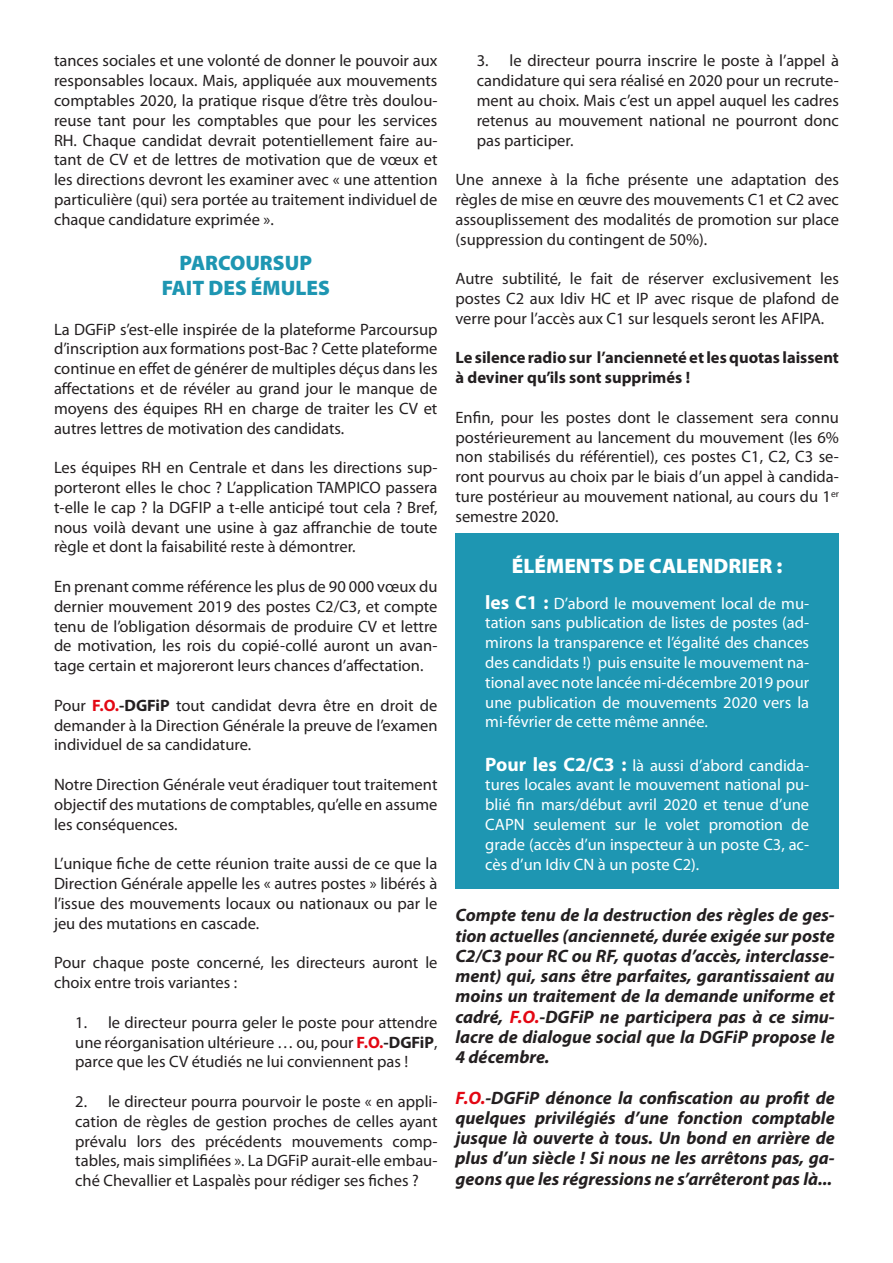
<style>
.page{position:relative;width:893px;height:1263px;background:#fff}
.page>*{position:absolute;margin:0;border:0;box-sizing:border-box;transform-origin:0 0}
.t1{font:900 21px "Myriad Pro";color:#1e96b2}
.t2{font:900 21px "Myriad Pro";color:#fff}
.t3{font:italic 700 18px/20.2px "Myriad Pro";color:#231f20;text-align:justify}
.t4{font:16.5px/19.8px "Myriad Pro";color:#231f20;text-align:justify}
.t5{font:16.5px/19.8px "Myriad Pro";color:#fff;text-align:justify}
.t6{font:700 16.5px/19.8px "Myriad Pro";color:#231f20}
.s1{font-weight:700;color:#e30713}
.s2{font-weight:700}
.s3{font-weight:700;font-size:19.5px}
.s4{color:#e30713}
</style>
<div class="page">
<div style="left:455px;top:533px;width:384px;height:356px;background:#1e96b2"></div>
<p class="t4" style="left:54px;top:51px;width:385px">tances sociales et une volonté de donner le pouvoir aux responsables locaux. Mais, appliquée aux mouvements comptables 2020, la pratique risque d’être très doulou&shy;reuse tant pour les comptables que pour les services RH. Chaque candidat devrait potentiellement faire au&shy;tant de CV et de lettres de motivation que de vœux et les directions devront les examiner avec « une attention particulière (qui) sera portée au traitement individuel de chaque candidature exprimée ».</p>
<p class="t1" style="left:179px;top:251px;width:134px">PARCOURSUP</p>
<p class="t1" style="left:162px;top:276px;width:170px">FAIT DES ÉMULES</p>
<p class="t4" style="left:54px;top:319px;width:385px">La DGFiP s’est-elle inspirée de la plateforme Parcoursup d’inscription aux formations post-Bac ? Cette plateforme continue en effet de générer de multiples déçus dans les affectations et de révéler au grand jour le manque de moyens des équipes RH en charge de traiter les CV et autres lettres de motivation des candidats.</p>
<p class="t4" style="left:54px;top:457px;width:385px">Les équipes RH en Centrale et dans les directions sup&shy;porteront elles le choc ? L’application TAMPICO passera t-elle le cap ? la DGFIP a t-elle anticipé tout cela ? Bref, nous voilà devant une usine à gaz affranchie de toute règle et dont la faisabilité reste à démontrer.</p>
<p class="t4" style="left:54px;top:576px;width:385px">En prenant comme référence les plus de 90 000 vœux du dernier mouvement 2019 des postes C2/C3, et compte tenu de l’obligation désormais de produire CV et lettre de motivation, les rois du copié-collé auront un avan&shy;tage certain et majoreront leurs chances d’affectation.</p>
<p class="t4" style="left:54px;top:695px;width:385px">Pour <span class="s1">F.O.</span><span class="s2">-DGFiP</span> tout candidat devra être en droit de demander à la Direction Générale la preuve de l’examen individuel de sa candidature.</p>
<p class="t4" style="left:54px;top:774px;width:385px">Notre Direction Générale veut éradiquer tout traitement objectif des mutations de comptables, qu’elle en assume les conséquences.</p>
<p class="t4" style="left:54px;top:853px;width:385px">L’unique fiche de cette réunion traite aussi de ce que la Direction Générale appelle les « autres postes » libérés à l’issue des mouvements locaux ou nationaux ou par le jeu des mutations en cascade.</p>
<p class="t4" style="left:54px;top:952px;width:385px">Pour chaque poste concerné, les directeurs auront le choix entre trois variantes :</p>
<p class="t4" style="left:75px;top:1012px;width:364px">1. le directeur pourra geler le poste pour attendre une réorganisation ultérieure … ou, pour <span class="s1">F.O.</span><span class="s2">-DGFiP</span>, parce que les CV étudiés ne lui conviennent pas !</p>
<p class="t4" style="left:75px;top:1091px;width:364px">2. le directeur pourra pourvoir le poste « en appli&shy;cation de règles de gestion proches de celles ayant prévalu lors des précédents mouvements comp&shy;tables, mais simplifiées ». La DGFiP aurait-elle embau&shy;ché Chevallier et Laspalès pour rédiger ses fiches ?</p>
<p class="t4" style="left:477px;top:51px;width:364px">3. le directeur pourra inscrire le poste à l’appel à candidature qui sera réalisé en 2020 pour un recrute&shy;ment au choix. Mais c’est un appel auquel les cadres retenus au mouvement national ne pourront donc pas participer.</p>
<p class="t4" style="left:455px;top:169px;width:385px">Une annexe à la fiche présente une adaptation des règles de mise en œuvre des mouvements C1 et C2 avec assouplissement des modalités de promotion sur place (suppression du contingent de 50%).</p>
<p class="t4" style="left:455px;top:268px;width:385px">Autre subtilité, le fait de réserver exclusivement les postes C2 aux Idiv HC et IP avec risque de plafond de verre pour l’accès aux C1 sur lesquels seront les AFIPA.</p>
<p class="t6" style="left:455px;top:347px;width:385px">Le silence radio sur l’ancienneté et les quotas laissent à deviner qu’ils sont supprimés !</p>
<p class="t4" style="left:455px;top:407px;width:385px">Enfin, pour les postes dont le classement sera connu postérieurement au lancement du mouvement (les 6% non stabilisés du référentiel), ces postes C1, C2, C3 se&shy;ront pourvus au choix par le biais d’un appel à candida&shy;ture postérieur au mouvement national, au cours du 1<sup>er </sup>semestre 2020.</p>
<p class="t2" style="left:512px;top:553px;width:272px">ÉLÉMENTS DE CALENDRIER :</p>
<p class="t5" style="left:485px;top:593px;width:325px"><span class="s3">les C1 :</span> D’abord le mouvement local de mu&shy;tation sans publication de listes de postes (ad&shy;mirons la transparence et l’égalité des chances des candidats !) puis ensuite le mouvement na&shy;tional avec note lancée mi-décembre 2019 pour une publication de mouvements 2020 vers la mi-février de cette même année.</p>
<p class="t5" style="left:485px;top:755px;width:325px"><span class="s3">Pour les C2/C3 :</span> là aussi d’abord candida&shy;tures locales avant le mouvement national pu&shy;blié fin mars/début avril 2020 et tenue d’une CAPN seulement sur le volet promotion de grade (accès d’un inspecteur à un poste C3, ac&shy;cès d’un Idiv CN à un poste C2).</p>
<p class="t3" style="left:455px;top:904px;width:381px">Compte tenu de la destruction des règles de ges&shy;tion actuelles (ancienneté, durée exigée sur poste C2/C3 pour RC ou RF, quotas d’accès, interclasse&shy;ment) qui, sans être parfaites, garantissaient au moins un traitement de la demande uniforme et cadré, <span class="s4">F.O.</span>-DGFiP ne participera pas à ce simu&shy;lacre de dialogue social que la DGFiP propose le 4 décembre.</p>
<p class="t3" style="left:455px;top:1087px;width:381px"><span class="s4">F.O.</span>-DGFiP dénonce la confiscation au profit de quelques privilégiés d’une fonction comptable jusque là ouverte à tous. Un bond en arrière de plus d’un siècle ! Si nous ne les arrêtons pas, ga&shy;geons que les régressions ne s’arrêteront pas là...</p>
</div>
